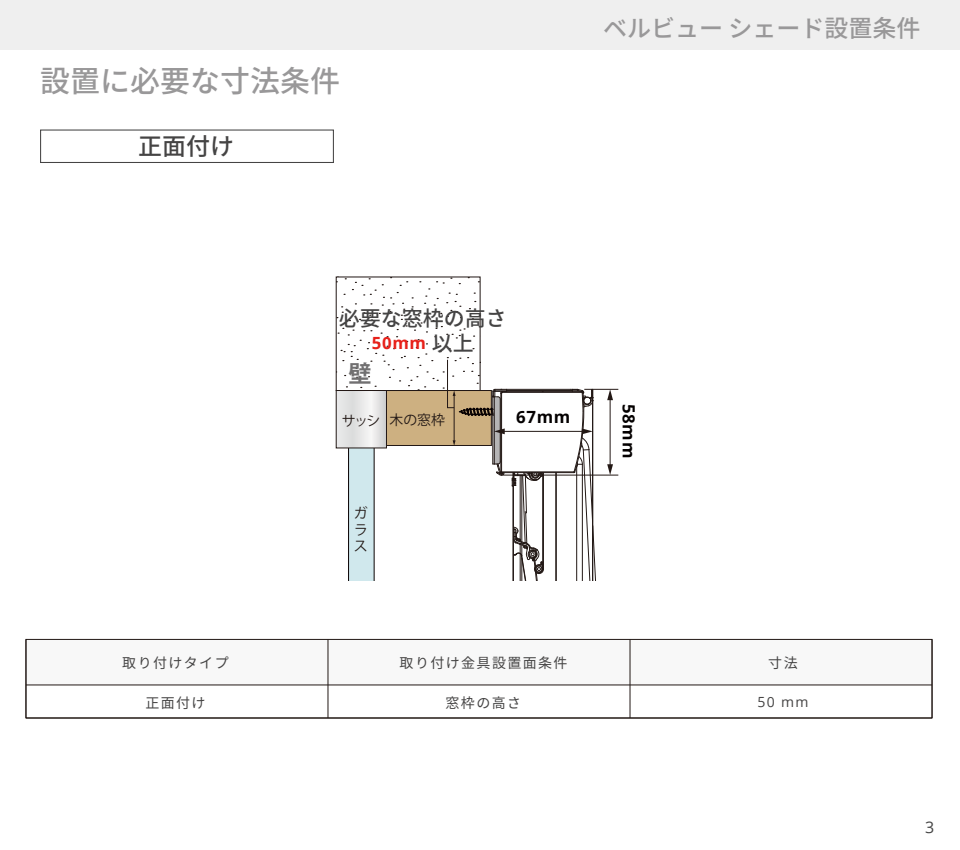
<style>
.page{position:relative;width:960px;height:850px;background:#fff}
.page>*{position:absolute;margin:0;border:0;box-sizing:border-box;transform-origin:0 0}
.t1{font:500 30px "Noto Sans CJ Kjp";color:#999899}
.t2{font:500 24px "Noto Sans CJ Kjp";color:#999899}
.t3{font:500 24px "Noto Sans CJ Kjp";color:#454444}
.t4{font:700 23.1px "Koz Go Pr 6 N";color:#717071}
.t5{font:500 21px "Noto Sans CJ Kjp";color:#454444}
.t6{font:700 16.8px "Open Sans";letter-spacing:.04em;color:#040000}
.t7{font:700 16.8px "Open Sans";color:#e7211a}
.t8{font:16px "Open Sans";color:#444}
.t9{font:14px "Noto Sans CJ Kjp";letter-spacing:.1em;color:#454444}
.t10{font:14px "Open Sans";color:#454444}
.t11{font:13.9px/16.6px "Koz Go Pr 6 N";color:#221815;text-align:justify}
.s1{font-family:"Noto Sans CJ Kjp";font-weight:500;font-size:21px;color:#454444}
</style>
<div class="page">
<div style="left:40px;top:130px;width:294px;height:33px;background:#fff;border:1px solid #454444"></div>
<div style="left:26px;top:639px;width:906px;height:46px;background:#f8f8f8"></div>
<div style="left:25px;top:639px;width:908px;height:79px;border:1px solid #221815"></div>
<hr style="left:26px;top:685px;width:906px;height:1px;background:#221815">
<hr style="left:26px;top:718px;width:906px;height:1px;background:#221815">
<hr style="left:328px;top:639px;width:1px;height:79px;background:#221815">
<hr style="left:26px;top:639px;width:1px;height:79px;background:#221815">
<hr style="left:630px;top:639px;width:1px;height:79px;background:#221815">
<hr style="left:932px;top:639px;width:1px;height:79px;background:#221815">
<div style="left:0;top:0;width:960px;height:50px;background:#efefef"></div>
<div style="left:386px;top:390px;width:106px;height:56px;background:#cdb081;border:1px solid #231815"></div>
<svg style="left:336px;top:276px;width:145px;height:115px"></svg>
<svg style="left:348px;top:448px;width:27px;height:133px;background:#c1d6da"></svg>
<svg style="left:338px;top:392px;width:47px;height:54px"></svg>
<div style="left:336px;top:390px;width:51px;height:58px;border:1px solid #231815"></div>
<hr style="left:502px;top:471px;width:72px;height:1px;background:#221815">
<hr style="left:502px;top:392px;width:80px;height:1px;background:#221815">
<hr style="left:502px;top:472px;width:72px;height:1px;background:#221815">
<hr style="left:502px;top:391px;width:80px;height:1px;background:#221815">
<hr style="left:507px;top:390px;width:65px;height:1px;background:#221815">
<hr style="left:507px;top:389px;width:64px;height:1px;background:#221815">
<hr style="left:556px;top:473px;width:1px;height:108px;background:#221815">
<hr style="left:555px;top:473px;width:1px;height:108px;background:#221815">
<hr style="left:502px;top:475px;width:116px;height:1px;background:#231815">
<hr style="left:503px;top:431px;width:81px;height:1px;background:#231815">
<svg style="left:447px;top:359px;width:104px;height:222px"></svg>
<svg style="left:571px;top:388px;width:48px;height:193px"></svg>
<h1 class="t1" style="left:40px;top:64px;width:302px">設置に必要な寸法条件</h1>
<h2 class="t3" style="left:138px;top:132px;width:97px">正面付け</h2>
<h2 class="t2" style="left:603px;top:15px;width:319px">ベルビュー シェード設置条件</h2>
<h3 class="t5" style="left:339px;top:306px;width:169px">必要な窓枠の高さ</h3>
<p class="t7" style="left:372px;top:331px;width:103px">50mm <span class="s1">以上</span></p>
<h3 class="t4" style="left:348px;top:361px;width:25px">壁</h3>
<p class="t11" style="left:342px;top:412px;width:105px">サッシ 木の窓枠</p>
<p class="t6" style="left:516px;top:405px;width:56px">67mm</p>
<p class="t11" style="left:354px;top:505px;width:16px">ガラス</p>
<p class="t6" style="left:641px;top:404px;width:56px;rotate:90deg">58mm</p>
<p class="t9" style="left:122px;top:655px;width:108px">取り付けタイプ</p>
<p class="t9" style="left:400px;top:655px;width:169px">取り付け金具設置面条件</p>
<p class="t9" style="left:768px;top:655px;width:31px">寸法</p>
<p class="t9" style="left:145px;top:695px;width:62px">正面付け</p>
<p class="t9" style="left:446px;top:695px;width:77px">窓枠の高さ</p>
<p class="t10" style="left:757px;top:693px;width:53px">50 mm</p>
<p class="t8" style="left:925px;top:816px;width:11px">3</p>
</div>
